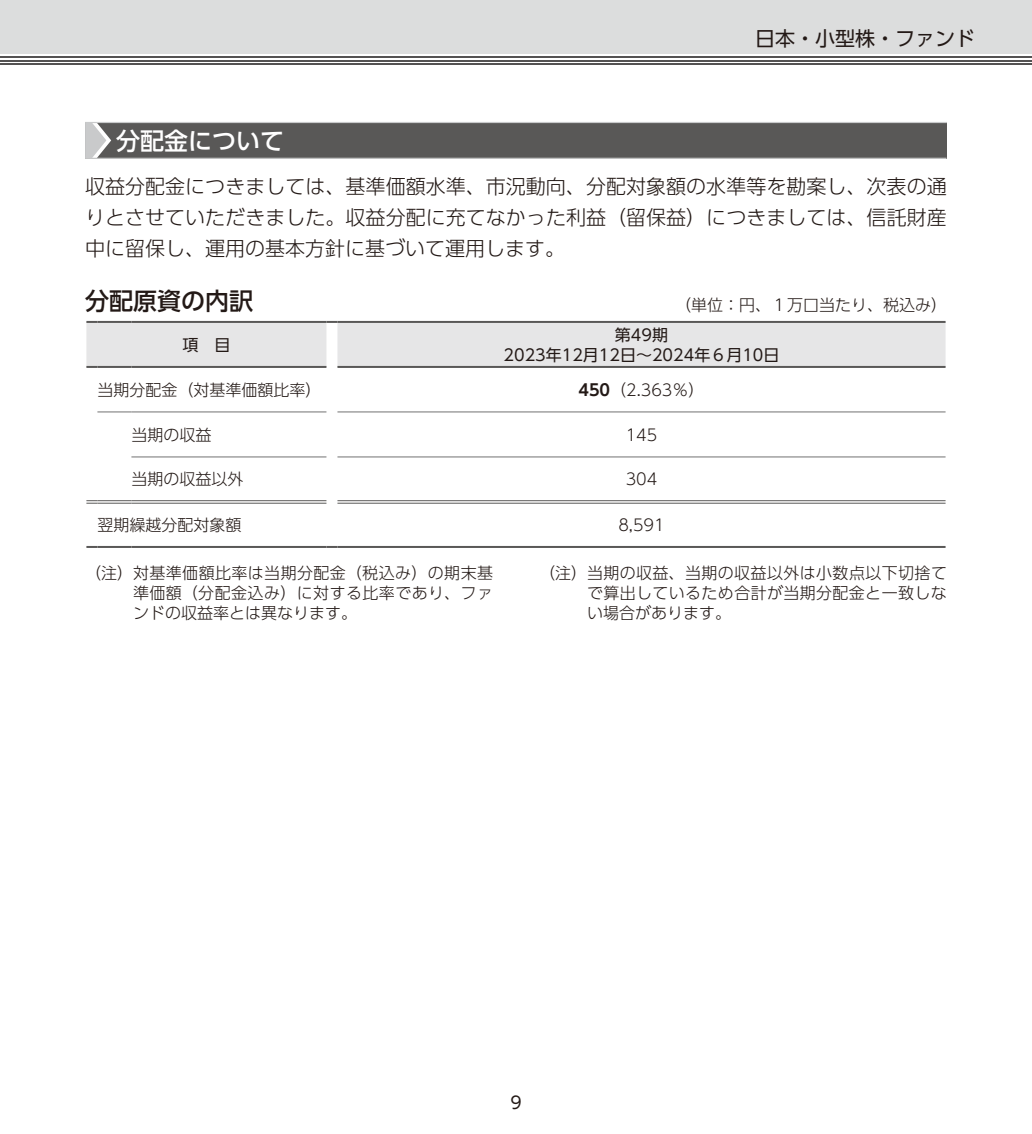
<style>
.page{position:relative;width:1032px;height:1134px;background:#fff}
.page>*{position:absolute;margin:0;border:0;box-sizing:border-box;transform-origin:0 0}
.t1{font:500 24px "UD Shin Go Pro";color:#fff}
.t2{font:500 24px "UD Shin Go Pro";color:#231916}
.t3{font:300 20px/31px "UD Shin Go Pro";color:#231916;text-align:justify}
.t4{font:20px "UD Shin Go Pro";color:#231916}
.t5{font:17px "UD Shin Go Pro";color:#231916}
.t6{font:300 16px/20px "UD Shin Go Pro";color:#231916;text-align:justify}
.t7{font:16px/20px "UD Shin Go Pro";color:#231916;text-align:center}
.s1{font-family:"UD Shin Go Pro De";font-weight:700}
</style>
<div class="page">
<div style="left:0;top:0;width:1032px;height:54px;background:#dcdddd"></div>
<hr style="left:0;top:63px;width:1032px;height:2px;background:#545252">
<hr style="left:0;top:60px;width:1032px;height:1px;background:#545252">
<hr style="left:0;top:56px;width:1032px;height:2px;background:#545252">
<div style="left:85px;top:122px;width:862px;height:36px;background:#595857"></div>
<hr style="left:85px;top:158px;width:861px;height:1px;background:#c9cacb">
<hr style="left:85px;top:122px;width:862px;height:1px;background:#c9cacb">
<svg style="left:85px;top:123px;width:26px;height:35px"></svg>
<hr style="left:337px;top:412px;width:608px;height:1px;background:#727272">
<hr style="left:337px;top:457px;width:608px;height:1px;background:#727272">
<hr style="left:131px;top:412px;width:195px;height:1px;background:#727272">
<hr style="left:131px;top:457px;width:195px;height:1px;background:#727272">
<hr style="left:97px;top:412px;width:34px;height:1px;background:#727272">
<svg style="left:86px;top:321px;width:859px;height:47px;background:#e0dfe0"></svg>
<hr style="left:97px;top:366px;width:34px;height:2px;background:#595857">
<hr style="left:131px;top:366px;width:195px;height:2px;background:#595857">
<hr style="left:337px;top:366px;width:608px;height:2px;background:#595857">
<svg style="left:86px;top:546px;width:11px;height:2px"></svg>
<hr style="left:97px;top:546px;width:34px;height:2px;background:#595857">
<hr style="left:131px;top:546px;width:195px;height:2px;background:#595857">
<svg style="left:326px;top:546px;width:11px;height:2px"></svg>
<hr style="left:337px;top:546px;width:608px;height:2px;background:#595857">
<svg style="left:86px;top:500px;width:11px;height:4px"></svg>
<hr style="left:97px;top:500px;width:34px;height:1px;background:#595857">
<hr style="left:97px;top:503px;width:34px;height:1px;background:#595857">
<hr style="left:131px;top:500px;width:195px;height:1px;background:#595857">
<hr style="left:131px;top:503px;width:195px;height:1px;background:#595857">
<hr style="left:337px;top:500px;width:608px;height:1px;background:#595857">
<hr style="left:337px;top:503px;width:608px;height:1px;background:#595857">
<p class="t4" style="left:755px;top:22px;width:221px">日本・小型株・ファンド</p>
<h1 class="t1" style="left:116px;top:121px;width:170px">分配金について</h1>
<p class="t3" style="left:85px;top:170px;width:863px">収益分配金につきましては、基準価額水準、市況動向、分配対象額の水準等を勘案し、次表の通りとさせていただきました。収益分配に充てなかった利益（留保益）につきましては、信託財産中に留保し、運用の基本方針に基づいて運用します。</p>
<h1 class="t2" style="left:85px;top:281px;width:170px">分配原資の内訳</h1>
<p class="t6" style="left:675px;top:294px;width:273px">（単位：円、１万口当たり、税込み）</p>
<p class="t7" style="left:182px;top:334px;width:49px">項　目</p>
<p class="t7" style="left:503px;top:324px;width:277px">第49期<br>2023年12月12日～2024年６月10日</p>
<p class="t6" style="left:97px;top:379px;width:226px">当期分配金（対基準価額比率）</p>
<p class="t6" style="left:578px;top:379px;width:128px"><span class="s1">450</span>（2.363％）</p>
<p class="t6" style="left:131px;top:424px;width:81px">当期の収益</p>
<p class="t6" style="left:626px;top:424px;width:33px">145</p>
<p class="t6" style="left:131px;top:468px;width:113px">当期の収益以外</p>
<p class="t6" style="left:626px;top:468px;width:33px">304</p>
<p class="t6" style="left:97px;top:514px;width:145px">翌期繰越分配対象額</p>
<p class="t6" style="left:618px;top:514px;width:48px">8,591</p>
<p class="t6" style="left:133px;top:562px;width:361px;text-indent:-48px">（注）対基準価額比率は当期分配金（税込み）の期末基準価額（分配金込み）に対する比率であり、ファンドの収益率とは異なります。</p>
<p class="t6" style="left:587px;top:562px;width:361px;text-indent:-48px">（注）当期の収益、当期の収益以外は小数点以下切捨てで算出しているため合計が当期分配金と一致しない場合があります。</p>
<p class="t5" style="left:510px;top:1089px;width:13px">9</p>
</div>
